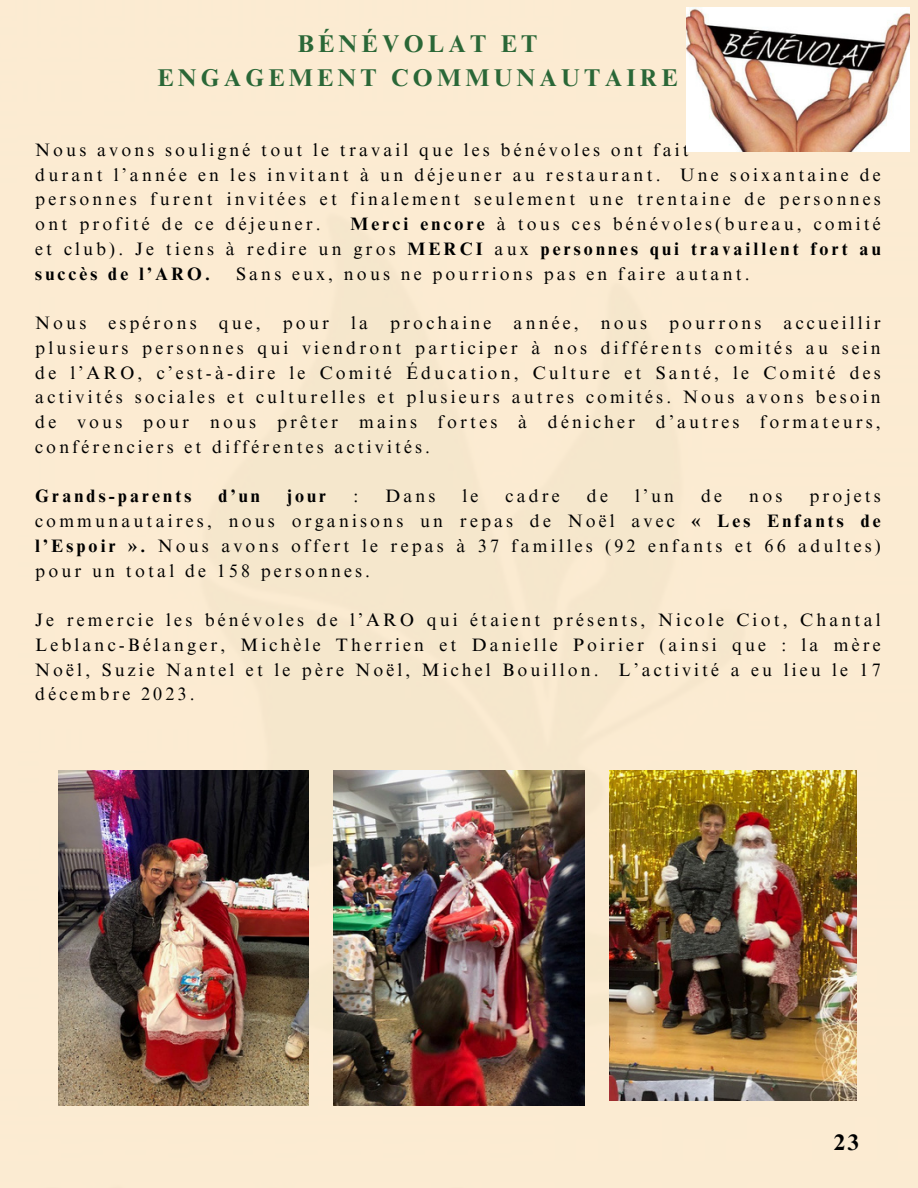
<style>
.page{position:relative;width:918px;height:1188px;background:#fbebd2}
.page>*{position:absolute;margin:0;border:0;box-sizing:border-box;transform-origin:0 0}
.t1{font:700 24.3px/33.8px "Times NRMT Pro";letter-spacing:.175em;color:#2a6737;text-align:center}
.t2{font:700 22.5px "Times NRMT Pro";color:#000}
.t3{font:18px/24.8px "Times NRMT Pro";letter-spacing:.175em;color:#000;text-align:justify}
.t4{font:700 18px "Times NRMT Pro";letter-spacing:.175em;color:#000}
.s1{font-weight:700}
</style>
<div class="page">
<img style="left:687px;top:7px;width:222px;height:144px">
<img style="left:58px;top:771px;width:251px;height:334px">
<img style="left:333px;top:771px;width:251px;height:334px">
<img style="left:609px;top:771px;width:248px;height:330px">
<p class="t1" style="left:157px;top:30px;width:522px">BÉNÉVOLAT ET<br>ENGAGEMENT COMMUNAUTAIRE</p>
<p class="t3" style="left:35px;top:140px;width:655px">Nous avons souligné tout le travail que les bénévoles ont fait</p>
<h1 class="t3" style="left:35px;top:164px;width:847px">durant l’année en les invitant à un déjeuner au restaurant. Une soixantaine de personnes furent invitées et finalement seulement une trentaine de personnes ont profité de ce déjeuner.</h1>
<h1 class="t3" style="left:35px;top:214px;width:847px;text-indent:315px"><span class="s1">Merci encore</span> à tous ces bénévoles(bureau, comité et club). Je tiens à redire un gros <span class="s1">MERCI</span> aux <span class="s1">personnes qui travaillent fort au succès de l’ARO.</span></h1>
<h1 class="t3" style="left:236px;top:263px;width:515px">Sans eux, nous ne pourrions pas en faire autant.</h1>
<p class="t3" style="left:35px;top:313px;width:847px">Nous espérons que, pour la prochaine année, nous pourrons accueillir plusieurs personnes qui viendront participer à nos différents comités au sein de l’ARO, c’est-à-dire le Comité Éducation, Culture et Santé, le Comité des activités sociales et culturelles et plusieurs autres comités. Nous avons besoin de vous pour nous prêter mains fortes à dénicher d’autres formateurs, conférenciers et différentes activités.</p>
<p class="t4" style="left:35px;top:489px;width:158px">Grands-parents</p>
<p class="t4" style="left:219px;top:489px;width:43px">d’un</p>
<p class="t4" style="left:287px;top:489px;width:41px">jour</p>
<p class="t3" style="left:353px;top:486px;width:6px">:</p>
<p class="t3" style="left:385px;top:486px;width:52px">Dans</p>
<p class="t3" style="left:463px;top:486px;width:17px">le</p>
<p class="t3" style="left:506px;top:486px;width:56px">cadre</p>
<p class="t3" style="left:587px;top:486px;width:22px">de</p>
<p class="t3" style="left:635px;top:486px;width:41px">l’un</p>
<p class="t3" style="left:701px;top:486px;width:22px">de</p>
<p class="t3" style="left:749px;top:486px;width:35px">nos</p>
<p class="t3" style="left:35px;top:486px;width:847px;text-indent:774px">projets communautaires, nous organisons un repas de Noël avec <span class="s1">« Les Enfants de l’Espoir ».</span> Nous avons offert le repas à 37 familles (92 enfants et 66 adultes) pour un total de 158 personnes.</p>
<p class="t3" style="left:35px;top:610px;width:847px">Je remercie les bénévoles de l’ARO qui étaient présents, Nicole Ciot, Chantal Leblanc-Bélanger, Michèle Therrien et Danielle Poirier (ainsi que : la mère Noël, Suzie Nantel et le père Noël, Michel Bouillon. L’activité a eu lieu le 17 décembre 2023.</p>
<p class="t2" style="left:834px;top:1134px;width:27px">23</p>
</div>
